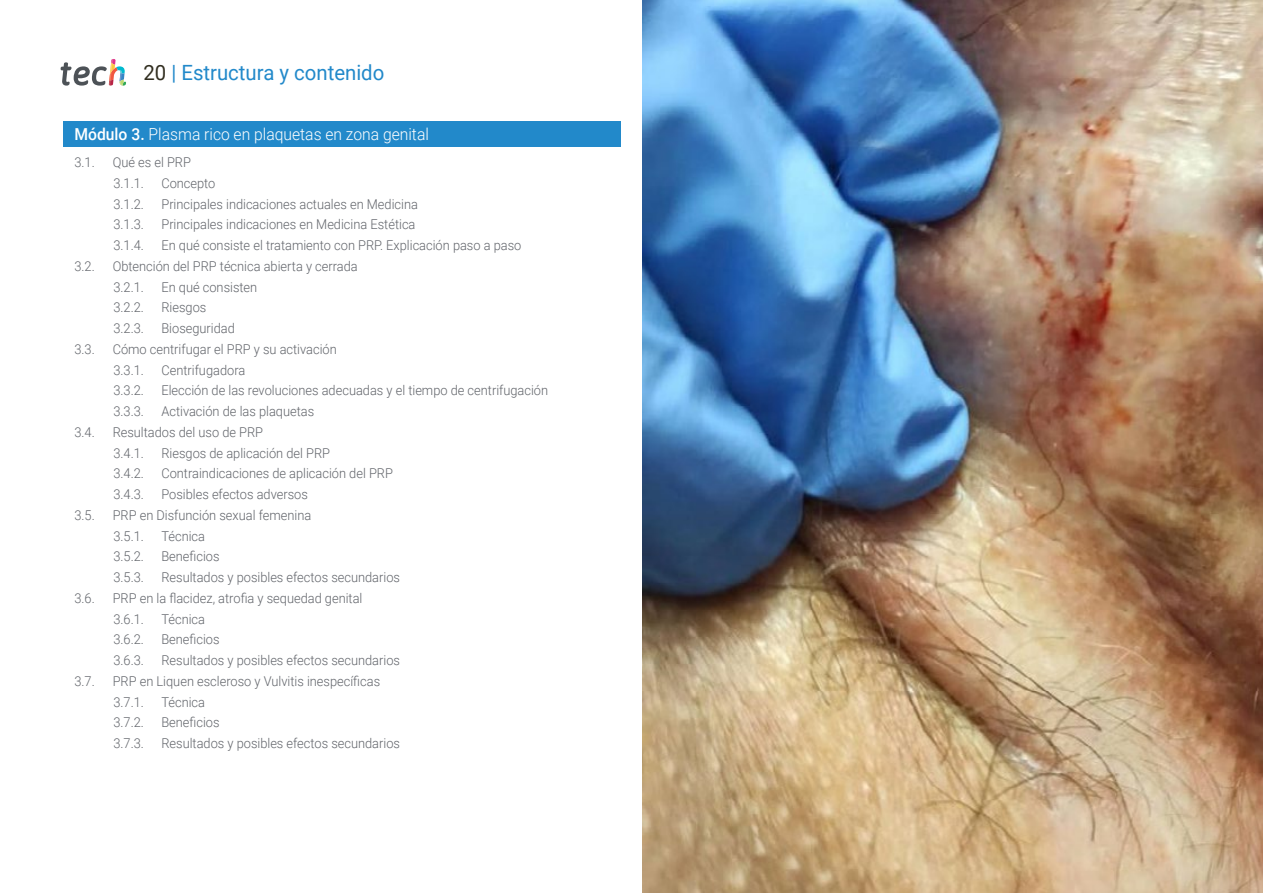
<style>
.page{position:relative;width:1263px;height:893px;background:#fff}
.page>*{position:absolute;margin:0;border:0;box-sizing:border-box;transform-origin:0 0}
.t1{font:21px "Roboto";color:#2289ca}
.t2{font:300 16.5px "Roboto";color:#fff;scale:.95 1}
.t3{font:300 13.5px/20.7px "Roboto";color:#61646a;scale:.95 1}
.s1{color:#312e20}
.s2{font-weight:500}
</style>
<div class="page">
<img style="left:642px;top:0;width:621px;height:893px">
<svg style="left:61px;top:59px;width:65px;height:27px"></svg>
<div style="left:63px;top:121px;width:558px;height:25px;background:#2289ca"></div>
<h1 class="t1" style="left:144px;top:57px;width:242px"><span class="s1">20</span> | Estructura y contenido</h1>
<p class="t2" style="left:74px;top:123px;width:375px"><span class="s2">Módulo 3.</span> Plasma rico en plaquetas en zona genital</p>
<p class="t3" style="left:74px;top:151px;width:23px">3.1.</p>
<p class="t3" style="left:113px;top:151px;width:84px">Qué es el PRP<br>3.1.1.</p>
<p class="t3" style="left:161px;top:172px;width:58px">Concepto</p>
<p class="t3" style="left:113px;top:193px;width:34px">3.1.2.</p>
<p class="t3" style="left:161px;top:193px;width:272px">Principales indicaciones actuales en Medicina</p>
<p class="t3" style="left:113px;top:214px;width:34px">3.1.3.</p>
<p class="t3" style="left:161px;top:214px;width:269px">Principales indicaciones en Medicina Estética</p>
<p class="t3" style="left:113px;top:234px;width:34px">3.1.4.</p>
<p class="t3" style="left:161px;top:234px;width:380px">En qué consiste el tratamiento con PRP. Explicación paso a paso</p>
<p class="t3" style="left:74px;top:255px;width:23px">3.2.</p>
<p class="t3" style="left:113px;top:255px;width:259px">Obtención del PRP técnica abierta y cerrada<br>3.2.1.</p>
<p class="t3" style="left:161px;top:276px;width:102px">En qué consisten</p>
<p class="t3" style="left:113px;top:297px;width:34px">3.2.2.</p>
<p class="t3" style="left:161px;top:297px;width:49px">Riesgos</p>
<p class="t3" style="left:113px;top:317px;width:34px">3.2.3.</p>
<p class="t3" style="left:161px;top:317px;width:79px">Bioseguridad</p>
<p class="t3" style="left:74px;top:338px;width:23px">3.3.</p>
<p class="t3" style="left:113px;top:338px;width:237px">Cómo centrifugar el PRP y su activación<br>3.3.1.</p>
<p class="t3" style="left:161px;top:359px;width:90px">Centrifugadora</p>
<p class="t3" style="left:113px;top:380px;width:34px">3.3.2.</p>
<p class="t3" style="left:161px;top:380px;width:409px">Elección de las revoluciones adecuadas y el tiempo de centrifugación</p>
<p class="t3" style="left:113px;top:400px;width:34px">3.3.3.</p>
<p class="t3" style="left:161px;top:400px;width:162px">Activación de las plaquetas</p>
<p class="t3" style="left:74px;top:421px;width:23px">3.4.</p>
<p class="t3" style="left:113px;top:421px;width:160px">Resultados del uso de PRP<br>3.4.1.</p>
<p class="t3" style="left:161px;top:442px;width:179px">Riesgos de aplicación del PRP</p>
<p class="t3" style="left:113px;top:463px;width:34px">3.4.2.</p>
<p class="t3" style="left:161px;top:463px;width:245px">Contraindicaciones de aplicación del PRP</p>
<p class="t3" style="left:113px;top:483px;width:34px">3.4.3.</p>
<p class="t3" style="left:161px;top:483px;width:156px">Posibles efectos adversos</p>
<p class="t3" style="left:74px;top:504px;width:23px">3.5.</p>
<p class="t3" style="left:113px;top:504px;width:211px">PRP en Disfunción sexual femenina<br>3.5.1.</p>
<p class="t3" style="left:161px;top:525px;width:47px">Técnica</p>
<p class="t3" style="left:113px;top:546px;width:34px">3.5.2.</p>
<p class="t3" style="left:161px;top:546px;width:63px">Beneficios</p>
<p class="t3" style="left:113px;top:566px;width:34px">3.5.3.</p>
<p class="t3" style="left:161px;top:566px;width:253px">Resultados y posibles efectos secundarios</p>
<p class="t3" style="left:74px;top:587px;width:23px">3.6.</p>
<p class="t3" style="left:113px;top:587px;width:264px">PRP en la flacidez, atrofia y sequedad genital<br>3.6.1.</p>
<p class="t3" style="left:161px;top:608px;width:47px">Técnica</p>
<p class="t3" style="left:113px;top:629px;width:34px">3.6.2.</p>
<p class="t3" style="left:161px;top:629px;width:63px">Beneficios</p>
<p class="t3" style="left:113px;top:649px;width:34px">3.6.3.</p>
<p class="t3" style="left:161px;top:649px;width:253px">Resultados y posibles efectos secundarios</p>
<p class="t3" style="left:74px;top:670px;width:23px">3.7.</p>
<p class="t3" style="left:113px;top:670px;width:283px">PRP en Liquen escleroso y Vulvitis inespecíficas<br>3.7.1.</p>
<p class="t3" style="left:161px;top:691px;width:47px">Técnica</p>
<p class="t3" style="left:113px;top:712px;width:34px">3.7.2.</p>
<p class="t3" style="left:161px;top:712px;width:63px">Beneficios</p>
<p class="t3" style="left:113px;top:732px;width:34px">3.7.3.</p>
<p class="t3" style="left:161px;top:732px;width:253px">Resultados y posibles efectos secundarios</p>
</div>
